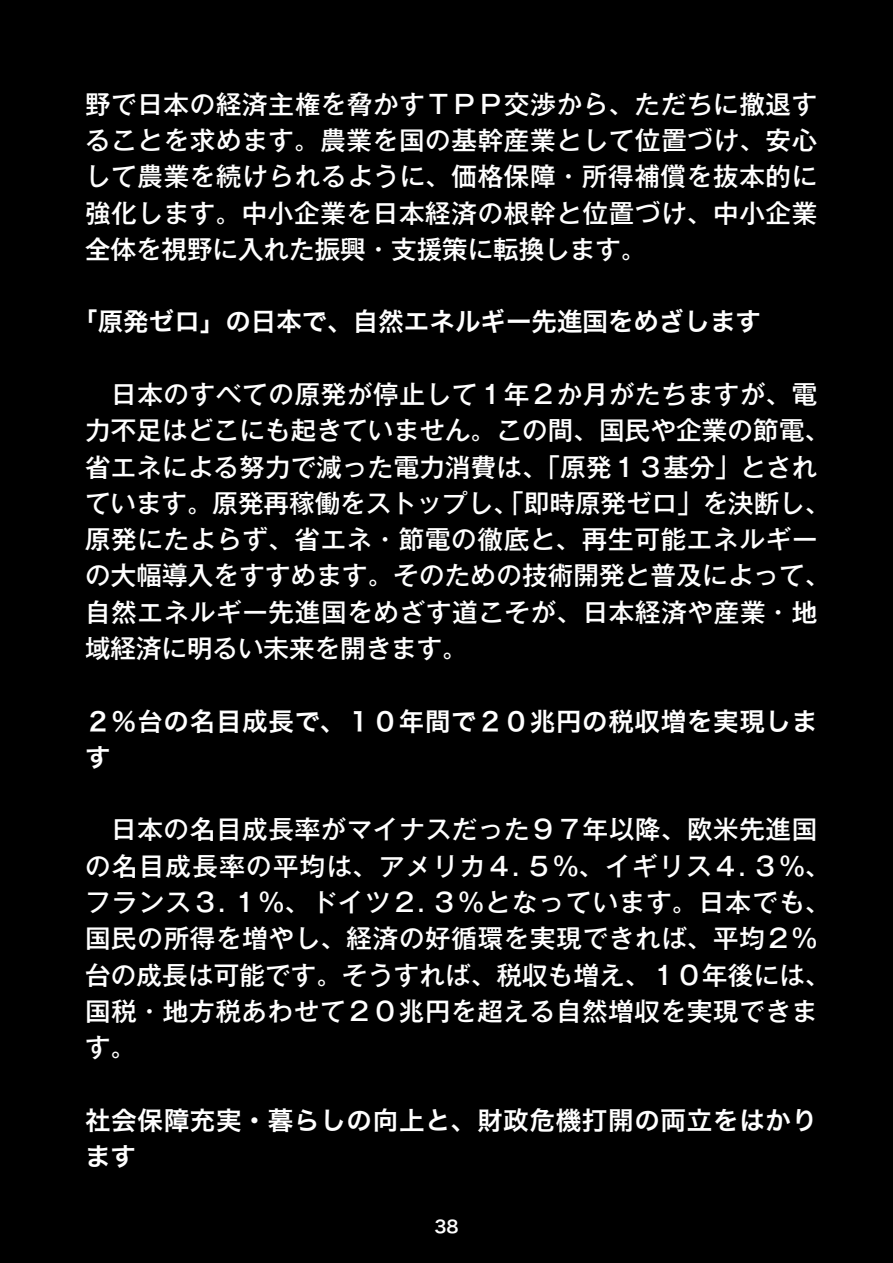
<style>
.page{position:relative;width:893px;height:1263px;background:#000}
.page>*{position:absolute;margin:0;border:0;box-sizing:border-box;transform-origin:0 0}
.t1{font:500 25.5px/36.3px "Gothic MB101 Pro";letter-spacing:.025em;color:#fff}
.t2{font:25.5px/36.3px "Hira Kaku Pro W6";letter-spacing:.025em;color:#fff}
.t3{font:25.5px "Hira Kaku Pro W6";color:#fff}
.t4{font:16.95px "Hira Kaku Pro W6";color:#fff}
</style>
<div class="page">
<p class="t1" style="left:85px;top:83px;width:734px;text-align:justify">野で日本の経済主権を脅かすＴＰＰ交渉から、ただちに撤退することを求めます。農業を国の基幹産業として位置づけ、安心して農業を続けられるように、価格保障・所得補償を抜本的に強化します。中小企業を日本経済の根幹と位置づけ、中小企業全体を視野に入れた振興・支援策に転換します。</p>
<p class="t3" style="left:72px;top:299px;width:690px">「原発ゼロ」の日本で、自然エネルギー先進国をめざします</p>
<p class="t1" style="left:85px;top:373px;width:747px">　日本のすべての原発が停止して１年２か月がたちますが、電力不足はどこにも起きていません。この間、国民や企業の節電、省エネによる努力で減った電力消費は、「原発１３基分」とされています。原発再稼働をストップし、「即時原発ゼロ」を決断し、原発にたよらず、省エネ・節電の徹底と、再生可能エネルギーの大幅導入をすすめます。そのための技術開発と普及によって、自然エネルギー先進国をめざす道こそが、日本経済や産業・地域経済に明るい未来を開きます。</p>
<p class="t2" style="left:85px;top:702px;width:734px">２％台の名目成長で、１０年間で２０兆円の税収増を実現します</p>
<p class="t1" style="left:85px;top:808px;width:747px">　日本の名目成長率がマイナスだった９７年以降、欧米先進国の名目成長率の平均は、アメリカ４．５％、イギリス４．３％、フランス３．１％、ドイツ２．３％となっています。日本でも、国民の所得を増やし、経済の好循環を実現できれば、平均２％台の成長は可能です。そうすれば、税収も増え、１０年後には、国税・地方税あわせて２０兆円を超える自然増収を実現できます。</p>
<p class="t2" style="left:85px;top:1101px;width:734px">社会保障充実・暮らしの向上と、財政危機打開の両立をはかります</p>
<p class="t4" style="left:434px;top:1211px;width:26px">38</p>
</div>
